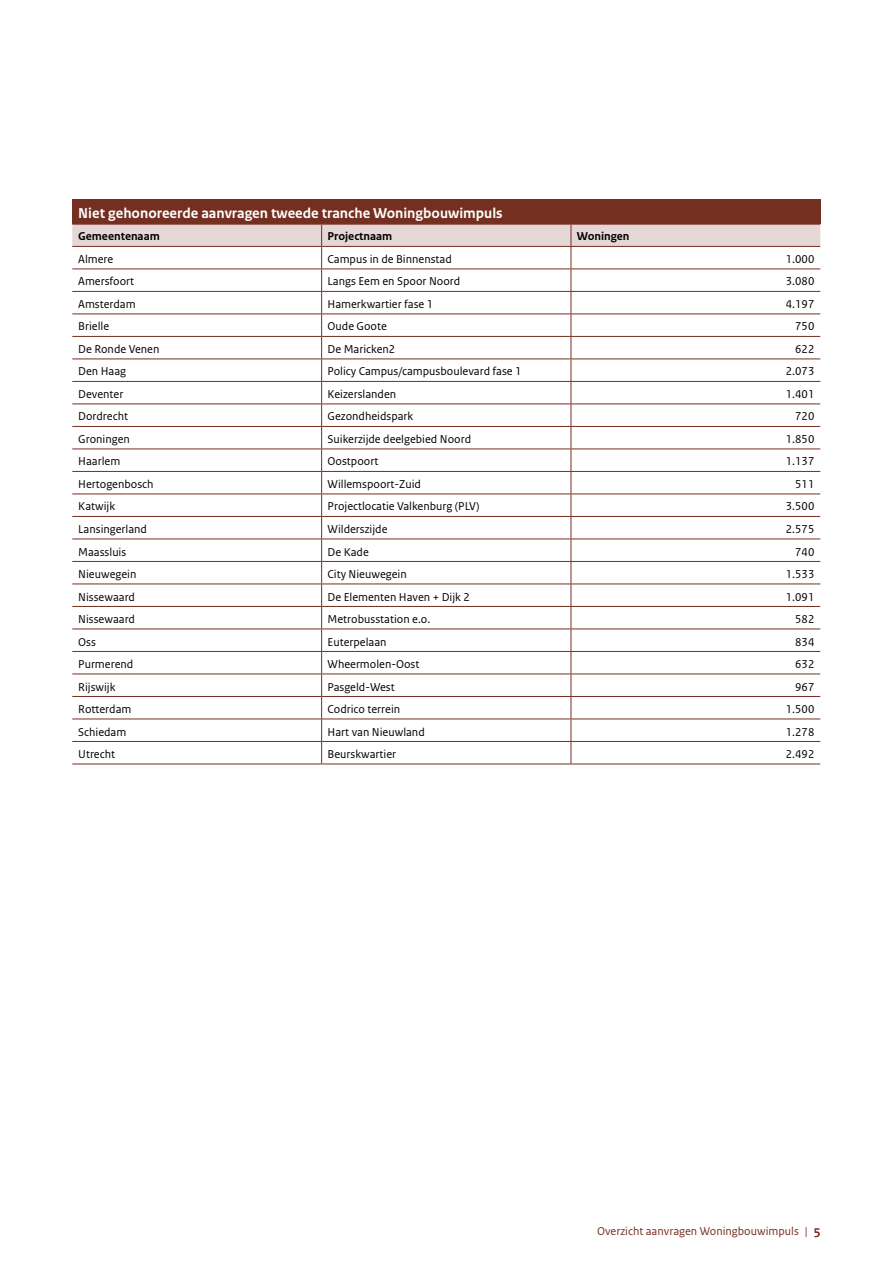
<style>
.page{position:relative;width:893px;height:1263px;background:#fff}
.page>*{position:absolute;margin:0;border:0;box-sizing:border-box;transform-origin:0 0}
._30_RO_Tabel_Kop{font:700 15px "Rijksoverheid Sans Text";color:#fff}
._32_RO_Tabel_Broodte{font:12px "Rijksoverheid Sans Text";color:#000}
.t1{font:12px "Rijksoverheid Sans Text";color:#752f21}
._32_RO_Tabel_Broodte-2{font:700 12px "Rijksoverheid Sans Text";color:#000}
.s1{font-weight:700;font-size:13.5px}
</style>
<div class="page">
<div style="left:72px;top:200px;width:748px;height:24px;background:#752f21"></div>
<svg style="left:72px;top:225px;width:748px;height:539px"></svg>
<hr style="left:72px;top:246px;width:250px;height:1px;background:#752f21">
<hr style="left:322px;top:246px;width:249px;height:1px;background:#752f21">
<hr style="left:571px;top:246px;width:249px;height:1px;background:#752f21">
<hr style="left:72px;top:764px;width:250px;height:1px;background:#752f21">
<hr style="left:322px;top:764px;width:249px;height:1px;background:#752f21">
<hr style="left:571px;top:764px;width:249px;height:1px;background:#752f21">
<hr style="left:72px;top:223px;width:250px;height:2px;background:#752f21">
<hr style="left:322px;top:223px;width:249px;height:2px;background:#752f21">
<hr style="left:571px;top:223px;width:249px;height:2px;background:#752f21">
<p class="_30_RO_Tabel_Kop" style="left:78px;top:205px;width:426px">Niet gehonoreerde aanvragen tweede tranche Woningbouwimpuls</p>
<p class="_32_RO_Tabel_Broodte-2" style="left:78px;top:230px;width:83px">Gemeentenaam</p>
<p class="_32_RO_Tabel_Broodte-2" style="left:328px;top:230px;width:66px">Projectnaam</p>
<p class="_32_RO_Tabel_Broodte-2" style="left:577px;top:230px;width:54px">Woningen</p>
<p class="_32_RO_Tabel_Broodte" style="left:78px;top:252px;width:37px">Almere</p>
<p class="_32_RO_Tabel_Broodte" style="left:328px;top:252px;width:126px">Campus in de Binnenstad</p>
<p class="_32_RO_Tabel_Broodte" style="left:786px;top:252px;width:30px">1.000</p>
<p class="_32_RO_Tabel_Broodte" style="left:78px;top:275px;width:58px">Amersfoort</p>
<p class="_32_RO_Tabel_Broodte" style="left:328px;top:275px;width:134px">Langs Eem en Spoor Noord</p>
<p class="_32_RO_Tabel_Broodte" style="left:786px;top:275px;width:30px">3.080</p>
<p class="_32_RO_Tabel_Broodte" style="left:78px;top:297px;width:59px">Amsterdam</p>
<p class="_32_RO_Tabel_Broodte" style="left:328px;top:297px;width:107px">Hamerkwartier fase 1</p>
<p class="_32_RO_Tabel_Broodte" style="left:786px;top:297px;width:30px">4.197</p>
<p class="_32_RO_Tabel_Broodte" style="left:78px;top:320px;width:32px">Brielle</p>
<p class="_32_RO_Tabel_Broodte" style="left:328px;top:320px;width:61px">Oude Goote</p>
<p class="_32_RO_Tabel_Broodte" style="left:795px;top:320px;width:21px">750</p>
<p class="_32_RO_Tabel_Broodte" style="left:78px;top:342px;width:83px">De Ronde Venen</p>
<p class="_32_RO_Tabel_Broodte" style="left:328px;top:342px;width:69px">De Maricken2</p>
<p class="_32_RO_Tabel_Broodte" style="left:795px;top:342px;width:21px">622</p>
<p class="_32_RO_Tabel_Broodte" style="left:78px;top:365px;width:49px">Den Haag</p>
<p class="_32_RO_Tabel_Broodte" style="left:328px;top:365px;width:196px">Policy Campus/campusboulevard fase 1</p>
<p class="_32_RO_Tabel_Broodte" style="left:786px;top:365px;width:30px">2.073</p>
<p class="_32_RO_Tabel_Broodte" style="left:78px;top:387px;width:47px">Deventer</p>
<p class="_32_RO_Tabel_Broodte" style="left:328px;top:387px;width:70px">Keizerslanden</p>
<p class="_32_RO_Tabel_Broodte" style="left:786px;top:387px;width:30px">1.401</p>
<p class="_32_RO_Tabel_Broodte" style="left:78px;top:410px;width:51px">Dordrecht</p>
<p class="_32_RO_Tabel_Broodte" style="left:328px;top:410px;width:87px">Gezondheidspark</p>
<p class="_32_RO_Tabel_Broodte" style="left:795px;top:410px;width:21px">720</p>
<p class="_32_RO_Tabel_Broodte" style="left:78px;top:432px;width:53px">Groningen</p>
<p class="_32_RO_Tabel_Broodte" style="left:328px;top:432px;width:145px">Suikerzijde deelgebied Noord</p>
<p class="_32_RO_Tabel_Broodte" style="left:786px;top:432px;width:30px">1.850</p>
<p class="_32_RO_Tabel_Broodte" style="left:78px;top:455px;width:43px">Haarlem</p>
<p class="_32_RO_Tabel_Broodte" style="left:328px;top:455px;width:52px">Oostpoort</p>
<p class="_32_RO_Tabel_Broodte" style="left:786px;top:455px;width:30px">1.137</p>
<p class="_32_RO_Tabel_Broodte" style="left:78px;top:477px;width:77px">Hertogenbosch</p>
<p class="_32_RO_Tabel_Broodte" style="left:328px;top:477px;width:95px">Willemspoort-Zuid</p>
<p class="_32_RO_Tabel_Broodte" style="left:795px;top:477px;width:21px">511</p>
<p class="_32_RO_Tabel_Broodte" style="left:78px;top:500px;width:38px">Katwijk</p>
<p class="_32_RO_Tabel_Broodte" style="left:328px;top:500px;width:153px">Projectlocatie Valkenburg (PLV)</p>
<p class="_32_RO_Tabel_Broodte" style="left:786px;top:500px;width:30px">3.500</p>
<p class="_32_RO_Tabel_Broodte" style="left:78px;top:522px;width:70px">Lansingerland</p>
<p class="_32_RO_Tabel_Broodte" style="left:328px;top:522px;width:61px">Wilderszijde</p>
<p class="_32_RO_Tabel_Broodte" style="left:786px;top:522px;width:30px">2.575</p>
<p class="_32_RO_Tabel_Broodte" style="left:78px;top:545px;width:50px">Maassluis</p>
<p class="_32_RO_Tabel_Broodte" style="left:328px;top:545px;width:43px">De Kade</p>
<p class="_32_RO_Tabel_Broodte" style="left:795px;top:545px;width:21px">740</p>
<p class="_32_RO_Tabel_Broodte" style="left:78px;top:567px;width:60px">Nieuwegein</p>
<p class="_32_RO_Tabel_Broodte" style="left:328px;top:567px;width:81px">City Nieuwegein</p>
<p class="_32_RO_Tabel_Broodte" style="left:786px;top:567px;width:30px">1.533</p>
<p class="_32_RO_Tabel_Broodte" style="left:78px;top:590px;width:58px">Nissewaard</p>
<p class="_32_RO_Tabel_Broodte" style="left:328px;top:590px;width:144px">De Elementen Haven + Dijk 2</p>
<p class="_32_RO_Tabel_Broodte" style="left:786px;top:590px;width:30px">1.091</p>
<p class="_32_RO_Tabel_Broodte" style="left:78px;top:612px;width:58px">Nissewaard</p>
<p class="_32_RO_Tabel_Broodte" style="left:328px;top:612px;width:104px">Metrobusstation e.o.</p>
<p class="_32_RO_Tabel_Broodte" style="left:795px;top:612px;width:21px">582</p>
<p class="_32_RO_Tabel_Broodte" style="left:78px;top:635px;width:19px">Oss</p>
<p class="_32_RO_Tabel_Broodte" style="left:328px;top:635px;width:61px">Euterpelaan</p>
<p class="_32_RO_Tabel_Broodte" style="left:795px;top:635px;width:21px">834</p>
<p class="_32_RO_Tabel_Broodte" style="left:78px;top:657px;width:57px">Purmerend</p>
<p class="_32_RO_Tabel_Broodte" style="left:328px;top:657px;width:93px">Wheermolen-Oost</p>
<p class="_32_RO_Tabel_Broodte" style="left:795px;top:657px;width:21px">632</p>
<p class="_32_RO_Tabel_Broodte" style="left:78px;top:680px;width:39px">Rijswijk</p>
<p class="_32_RO_Tabel_Broodte" style="left:328px;top:680px;width:69px">Pasgeld-West</p>
<p class="_32_RO_Tabel_Broodte" style="left:795px;top:680px;width:21px">967</p>
<p class="_32_RO_Tabel_Broodte" style="left:78px;top:702px;width:55px">Rotterdam</p>
<p class="_32_RO_Tabel_Broodte" style="left:328px;top:702px;width:74px">Codrico terrein</p>
<p class="_32_RO_Tabel_Broodte" style="left:786px;top:702px;width:30px">1.500</p>
<p class="_32_RO_Tabel_Broodte" style="left:78px;top:725px;width:50px">Schiedam</p>
<p class="_32_RO_Tabel_Broodte" style="left:328px;top:725px;width:99px">Hart van Nieuwland</p>
<p class="_32_RO_Tabel_Broodte" style="left:786px;top:725px;width:30px">1.278</p>
<p class="_32_RO_Tabel_Broodte" style="left:78px;top:747px;width:38px">Utrecht</p>
<p class="_32_RO_Tabel_Broodte" style="left:328px;top:747px;width:70px">Beurskwartier</p>
<p class="_32_RO_Tabel_Broodte" style="left:786px;top:747px;width:30px">2.492</p>
<p class="t1" style="left:597px;top:1224px;width:225px">Overzicht aanvragen Woningbouwimpuls | <span class="s1">5</span></p>
</div>
